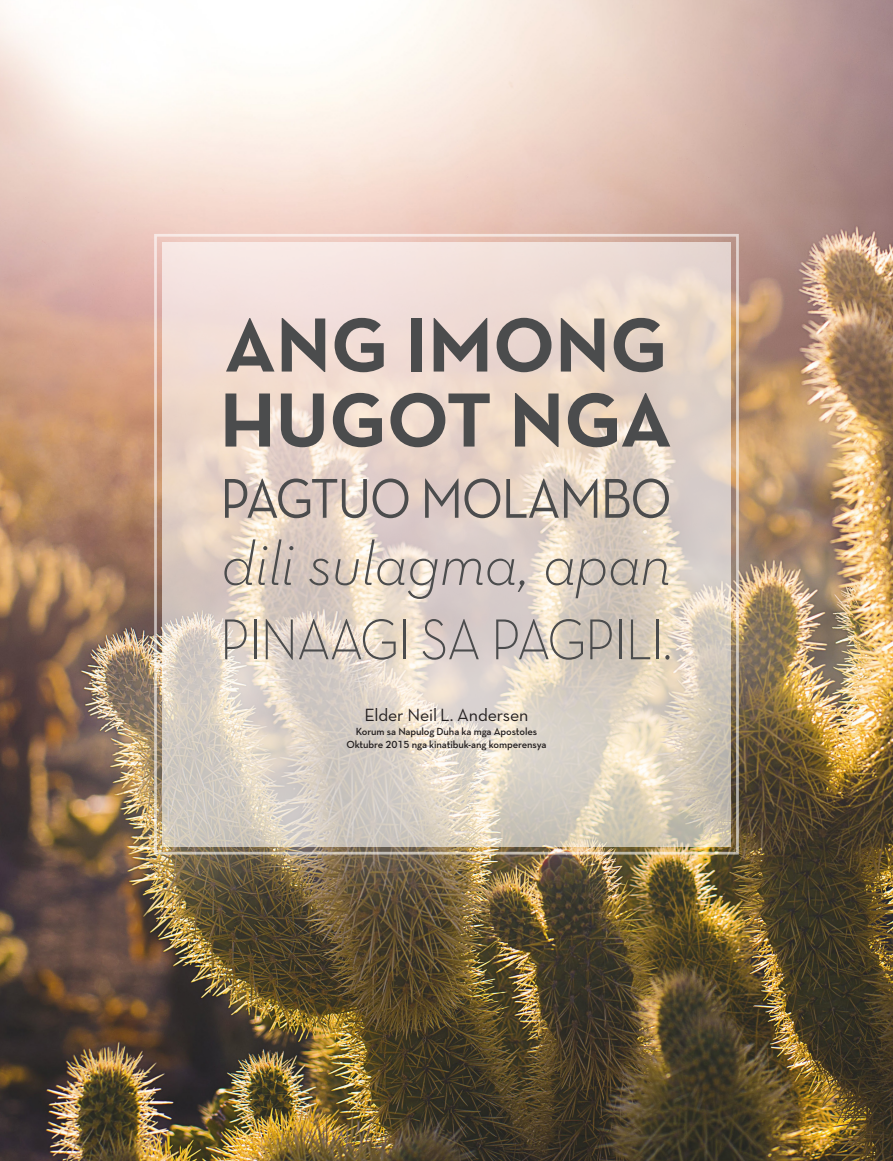
<style>
.page{position:relative;width:893px;height:1161px;background:#fff}
.page>*{position:absolute;margin:0;border:0;box-sizing:border-box;transform-origin:0 0}
.Quote_para1{font:700 78px/75px "Neutralds Lat";color:#4b4c4d}
.Quote_para1-2{font:63px "Neutralds Lat Light Italic Alt";letter-spacing:-.015em;color:#4b4c4d}
.Quote_para1-3{font:300 58.5px "Neutralds Lat";letter-spacing:-.03em;color:#4b4c4d;scale:.9 1}
.Quote_para1-4{font:57px "Neutralds Lat";letter-spacing:-.03em;color:#4b4c4d;scale:.9 1}
.QUOTE_para_NAME{font:18px "Neutralds Lat";letter-spacing:-.01em;color:#231f20}
.QUOTE-CIT_para{font:10.5px/13.5px "Neutralds Lat Demi";letter-spacing:-.01em;color:#231f20;text-align:center}
</style>
<div class="page">
<img style="left:0;top:0;width:893px;height:1161px">
<svg style="left:153px;top:232px;width:587px;height:624px;background:#e2d3c7"></svg>
<div style="left:168px;top:248px;width:557px;height:593px;border:3px solid #fff"></div>
<p class="Quote_para1" style="left:220px;top:304px;width:454px">ANG IMONG<br>HUGOT NGA</p>
<p class="Quote_para1-4" style="left:220px;top:455px;width:503px">PAGTUO MOLAMBO</p>
<p class="Quote_para1-2" style="left:221px;top:517px;width:451px">dili sulagma, apan</p>
<p class="Quote_para1-3" style="left:220px;top:596px;width:504px">PINAAGI SA PAGPILI.</p>
<p class="QUOTE_para_NAME" style="left:364px;top:701px;width:166px">Elder Neil L. Andersen</p>
<p class="QUOTE-CIT_para" style="left:346px;top:724px;width:202px">Korum sa Napulog Duha ka mga Apostoles<br>Oktubre 2015 nga kinatibuk-ang komperensya</p>
</div>
